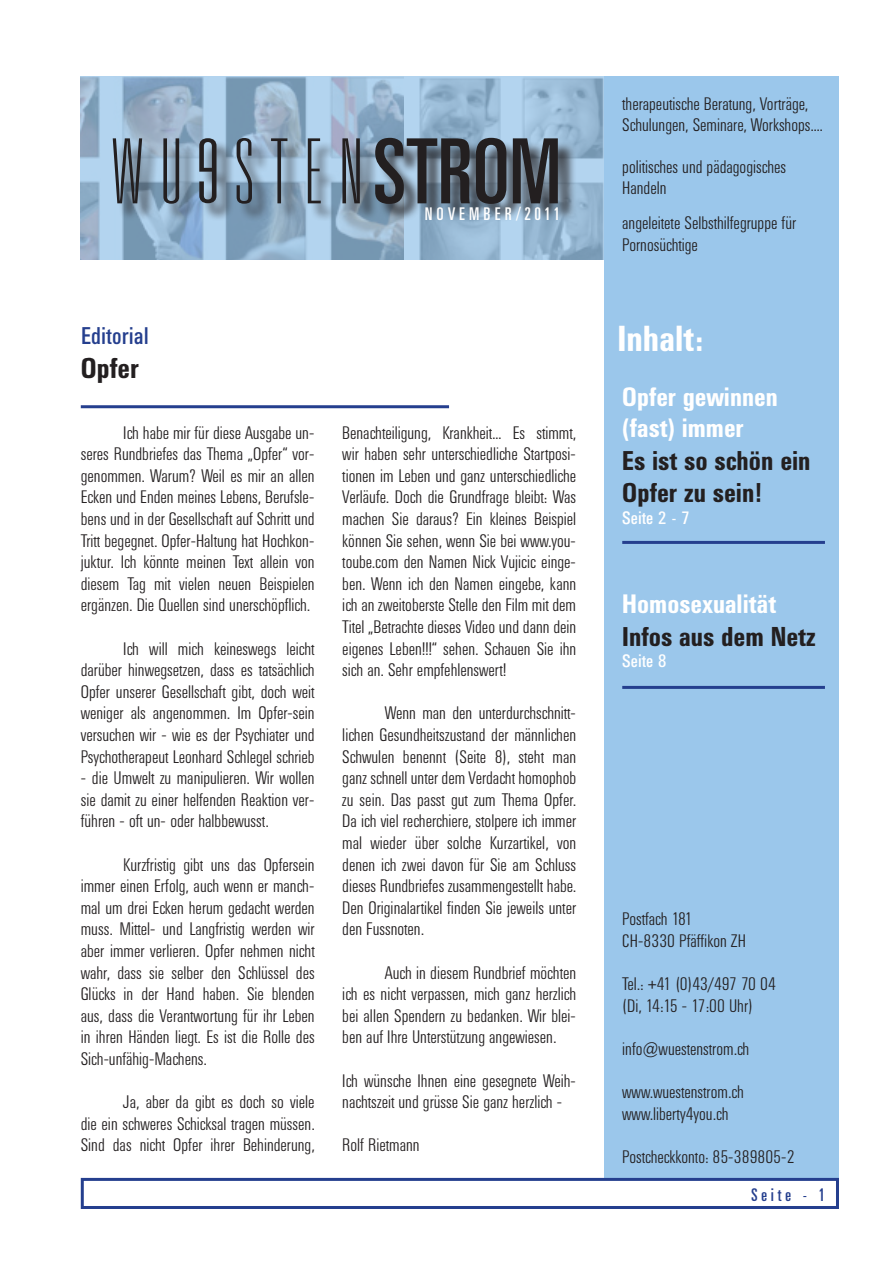
<style>
.page{position:relative;width:893px;height:1263px;background:#fff}
.page>*{position:absolute;margin:0;border:0;box-sizing:border-box;transform-origin:0 0}
.t1{font:100 ultra-condensed 90px "Univers";letter-spacing:.2em;color:#231f20}
.t2{font:700 36px "Univers Condensed BQ";color:#fff}
.t3{font:700 28.5px "Univers Condensed BQ";color:#231f20}
.t4{font:700 27px/32.4px "Univers Condensed BQ";color:#231f20}
.t5{font:700 26.4px/31.7px "Univers Condensed BQ";color:#fff}
.t6{font:24px "Univers Condensed BQ";color:#253f8e}
.t7{font:300 18px/21.6px "Univers Condensed BQ";color:#231f20;text-align:justify}
.t8{font:18px "Univers Condensed BQ";color:#fff}
.t9{font:18px "Univers Ultra Condensed BQ";letter-spacing:.25em;color:#fff}
.t10{font:18px "Univers Ultra Condensed BQ";letter-spacing:.22em;color:#253f8e}
.s1{font-weight:400}
</style>
<div class="page">
<div style="left:604px;top:76px;width:234px;height:1102px;background:#9bc7eb"></div>
<div style="left:81px;top:1178px;width:758px;height:31px;border:3px solid #253f8e"></div>
<hr style="left:81px;top:405px;width:368px;height:3px;background:#253f8e">
<img style="left:81px;top:76px;width:523px;height:184px">
<div style="left:115px;top:140px;width:462px;height:83px;background:#231f20;opacity:.75"></div>
<div style="left:201px;top:140px;width:34px;height:82px;background:#231f20;opacity:.75"></div>
<hr style="left:622px;top:541px;width:203px;height:3px;background:#253f8e">
<hr style="left:622px;top:686px;width:203px;height:3px;background:#253f8e">
<svg style="left:199px;top:138px;width:17px;height:65px"></svg>
<h1 class="t1" style="left:112px;top:126px;width:450px">WU STEN<span class="s1">STROM</span></h1>
<p class="t9" style="left:425px;top:204px;width:136px">NOVEMBER/2011</p>
<h3 class="t6" style="left:81px;top:323px;width:69px">Editorial</h3>
<h3 class="t3" style="left:81px;top:352px;width:60px">Opfer</h3>
<p class="t7" style="left:81px;top:422px;width:235px;text-indent:43px">Ich habe mir für diese Ausgabe un&shy;seres Rundbriefes das Thema „Opfer“ vor&shy;genommen. Warum? Weil es mir an allen Ecken und Enden meines Lebens, Berufsle&shy;bens und in der Gesellschaft auf Schritt und Tritt begegnet. Opfer-Haltung hat Hochkon&shy;juktur. Ich könnte meinen Text allein von diesem Tag mit vielen neuen Beispielen ergänzen. Die Quellen sind unerschöpflich.</p>
<p class="t7" style="left:81px;top:638px;width:235px;text-indent:43px">Ich will mich keineswegs leicht darüber hinwegsetzen, dass es tatsächlich Opfer unserer Gesellschaft gibt, doch weit weniger als angenommen. Im Opfer-sein versuchen wir - wie es der Psychiater und Psychotherapeut Leonhard Schlegel schrieb</p>
<p class="t7" style="left:81px;top:768px;width:235px">- die Umwelt zu manipulieren. Wir wollen sie damit zu einer helfenden Reaktion ver&shy;führen - oft un- oder halbbewusst.</p>
<p class="t7" style="left:81px;top:854px;width:235px;text-indent:43px">Kurzfristig gibt uns das Opfersein immer einen Erfolg, auch wenn er manch&shy;mal um drei Ecken herum gedacht werden muss. Mittel- und Langfristig werden wir aber immer verlieren. Opfer nehmen nicht wahr, dass sie selber den Schlüssel des Glücks in der Hand haben. Sie blenden aus, dass die Verantwortung für ihr Leben in ihren Händen liegt. Es ist die Rolle des Sich-unfähig-Machens.</p>
<p class="t7" style="left:81px;top:1092px;width:235px;text-indent:43px">Ja, aber da gibt es doch so viele die ein schweres Schicksal tragen müssen.<br>Sind das nicht Opfer ihrer Behinderung,</p>
<p class="t7" style="left:342px;top:422px;width:235px">Benachteiligung, Krankheit... Es stimmt, wir haben sehr unterschiedliche Startposi&shy;tionen im Leben und ganz unterschiedliche Verläufe. Doch die Grundfrage bleibt: Was machen Sie daraus? Ein kleines Beispiel können Sie sehen, wenn Sie bei www.you&shy;toube.com den Namen Nick Vujicic einge&shy;ben. Wenn ich den Namen eingebe, kann ich an zweitoberste Stelle den Film mit dem Titel „Betrachte dieses Video und dann dein eigenes Leben!!!“ sehen. Schauen Sie ihn sich an. Sehr empfehlenswert!</p>
<p class="t7" style="left:342px;top:703px;width:235px;text-indent:43px">Wenn man den unterdurchschnitt&shy;lichen Gesundheitszustand der männlichen Schwulen benennt (Seite 8), steht man ganz schnell unter dem Verdacht homophob zu sein. Das passt gut zum Thema Opfer.<br>Da ich viel recherchiere, stolpere ich immer mal wieder über solche Kurzartikel, von denen ich zwei davon für Sie am Schluss dieses Rundbriefes zusammengestellt habe.<br>Den Originalartikel finden Sie jeweils unter den Fussnoten.</p>
<p class="t7" style="left:342px;top:962px;width:235px;text-indent:43px">Auch in diesem Rundbrief möchten ich es nicht verpassen, mich ganz herzlich bei allen Spendern zu bedanken. Wir blei&shy;ben auf Ihre Unterstützung angewiesen.</p>
<p class="t7" style="left:342px;top:1070px;width:235px">Ich wünsche Ihnen eine gesegnete Weih&shy;nachtszeit und grüsse Sie ganz herzlich -</p>
<p class="t7" style="left:342px;top:1135px;width:79px">Rolf Rietmann</p>
<p class="t7" style="left:622px;top:93px;width:202px">therapeutische Beratung, Vorträge,<br>Schulungen, Seminare, Workshops....</p>
<p class="t7" style="left:622px;top:156px;width:165px">politisches und pädagogisches<br>Handeln</p>
<p class="t7" style="left:622px;top:213px;width:175px">angeleitete Selbsthilfegruppe für<br>Pornosüchtige</p>
<h2 class="t2" style="left:617px;top:319px;width:88px">Inhalt:</h2>
<h3 class="t5" style="left:622px;top:381px;width:157px">Opfer gewinnen (fast) immer</h3>
<h3 class="t4" style="left:622px;top:445px;width:190px">Es ist so schön ein<br>Opfer zu sein!</h3>
<p class="t8" style="left:622px;top:508px;width:69px">Seite 2 - 7</p>
<h3 class="t5" style="left:622px;top:589px;width:155px">Homosexualität</h3>
<h3 class="t4" style="left:622px;top:621px;width:195px">Infos aus dem Netz</h3>
<p class="t8" style="left:622px;top:651px;width:46px">Seite 8</p>
<p class="t7" style="left:622px;top:909px;width:125px">Postfach 181<br>CH-8330 Pfäffikon ZH</p>
<p class="t7" style="left:622px;top:974px;width:155px">Tel.: +41 (0)43/497 70 04 (Di, 14:15 - 17:00 Uhr)</p>
<p class="t7" style="left:622px;top:1038px;width:129px">info@wuestenstrom.ch</p>
<p class="t7" style="left:622px;top:1082px;width:123px">www.wuestenstrom.ch www.liberty4you.ch</p>
<p class="t7" style="left:622px;top:1146px;width:174px">Postcheckkonto: 85-389805-2</p>
<p class="t10" style="left:752px;top:1184px;width:75px">Seite - 1</p>
</div>
